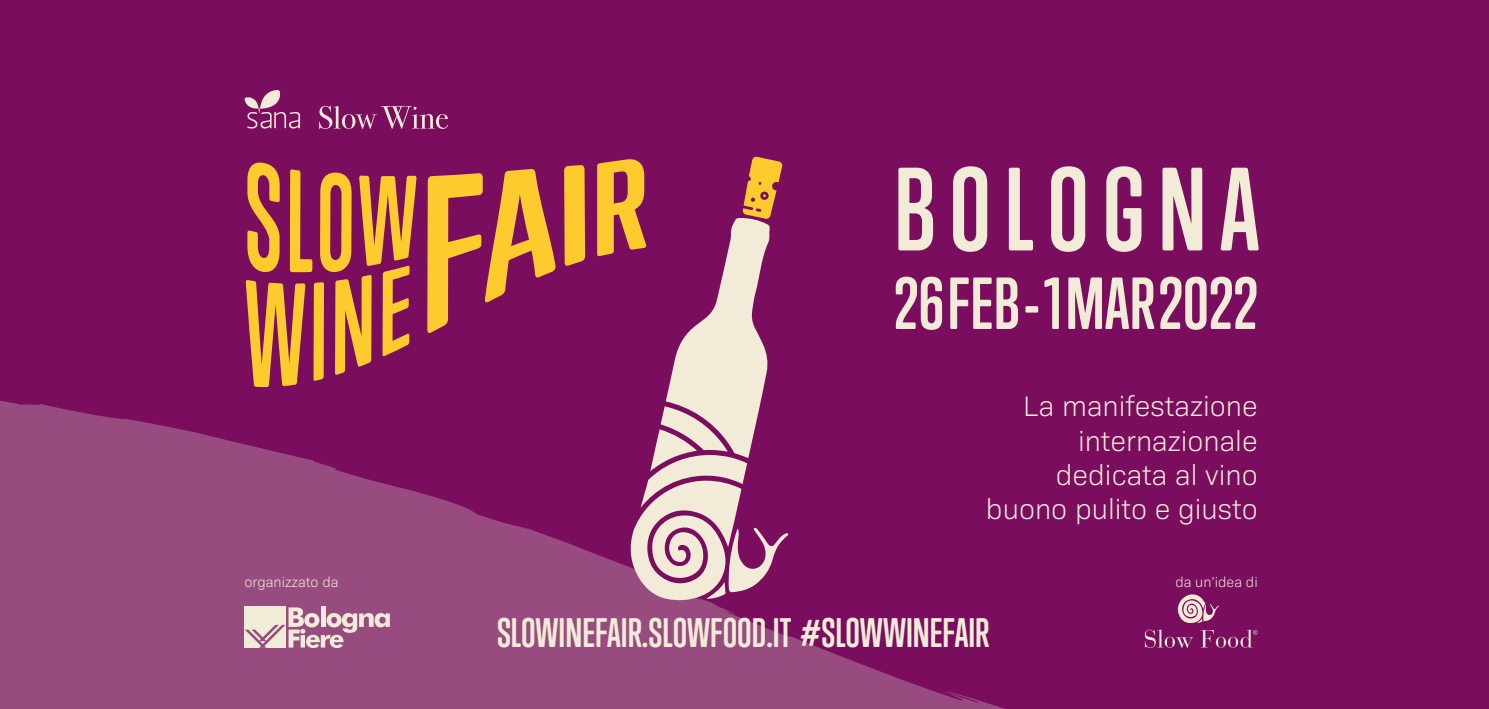
<style>
.page{position:relative;width:1489px;height:709px;background:#fff}
.page>*{position:absolute;margin:0;border:0;box-sizing:border-box;transform-origin:0 0}
.t1{font:700 108px "Trump Soft Pro";letter-spacing:.125em;color:#f1ebd8}
.t2{font:700 67.25px "Trump Soft Pro";letter-spacing:.005em;color:#f1ebd8}
.t3{font:700 37.75px "Trump Soft Pro";color:#f1ebd8}
.t4{font:300 28.75px/34.2px "Bio Sans";color:#f1ebd8;text-align:right}
.t5{font:300 14.25px "Bio Sans";color:#f1ebd8}
</style>
<div class="page">
<div style="left:0;top:0;width:1488px;height:709px;background:#7b0d5f"></div>
<svg style="left:0;top:387px;width:1258px;height:322px"></svg>
<svg style="left:1144px;top:629px;width:49px;height:19px"></svg>
<svg style="left:1200px;top:629px;width:57px;height:18px"></svg>
<svg style="left:1172px;top:589px;width:47px;height:34px"></svg>
<div style="left:244px;top:606px;width:42px;height:42px;background:#f1ebd8"></div>
<svg style="left:245px;top:607px;width:145px;height:41px"></svg>
<svg style="left:597px;top:156px;width:191px;height:445px"></svg>
<svg style="left:246px;top:162px;width:170px;height:225px"></svg>
<svg style="left:427px;top:169px;width:129px;height:164px"></svg>
<svg style="left:564px;top:165px;width:21px;height:101px;background:#f5be32"></svg>
<svg style="left:244px;top:90px;width:56px;height:39px"></svg>
<svg style="left:319px;top:106px;width:129px;height:23px"></svg>
<p class="t1" style="left:894px;top:144px;width:367px">BOLOGNA</p>
<p class="t2" style="left:894px;top:262px;width:365px">26 FEB - 1 MAR 2022</p>
<p class="t4" style="left:1023px;top:387px;width:236px">La manifestazione internazionale</p>
<p class="t4" style="left:1055px;top:455px;width:203px">dedicata al vino</p>
<p class="t4" style="left:985px;top:490px;width:273px">buono pulito e giusto</p>
<p class="t5" style="left:244px;top:571px;width:96px">organizzato da</p>
<p class="t5" style="left:1175px;top:571px;width:84px">da un’idea di</p>
<p class="t3" style="left:497px;top:609px;width:494px">SLOWINEFAIR.SLOWFOOD.IT #SLOWWINEFAIR</p>
</div>
